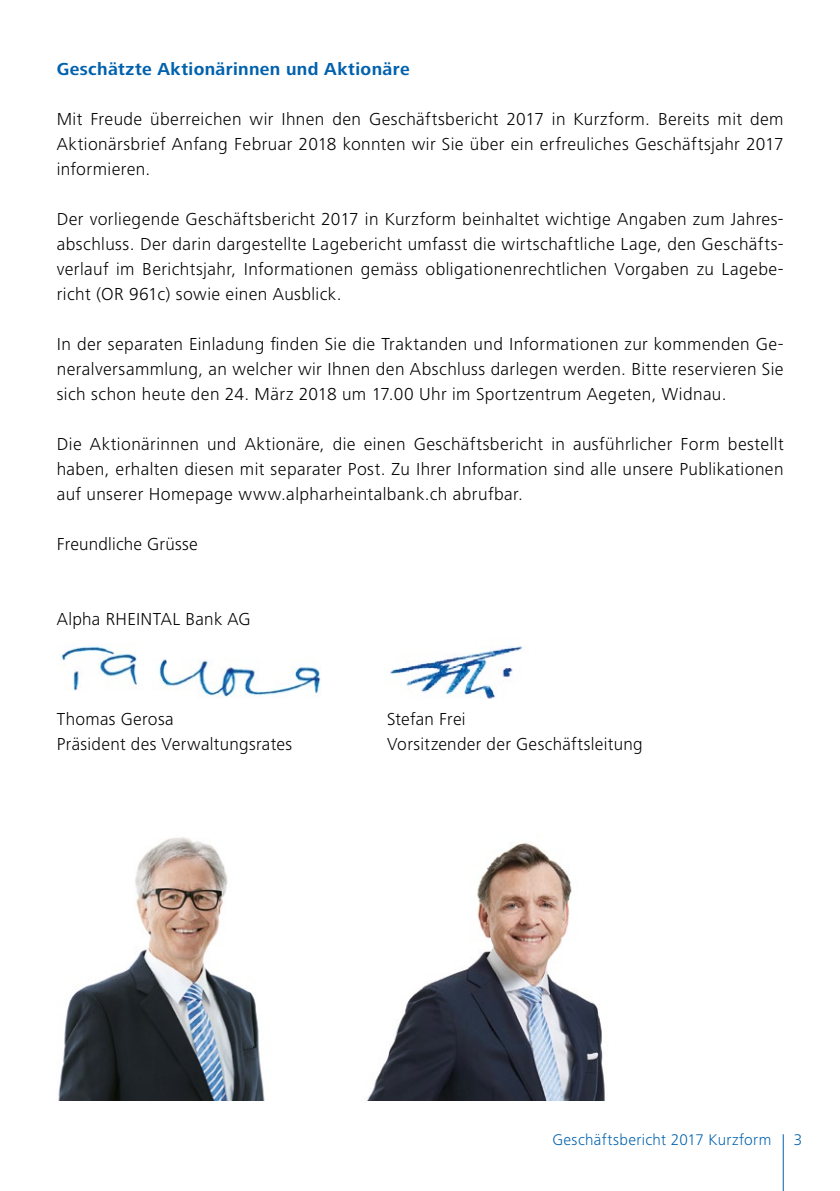
<style>
.page{position:relative;width:840px;height:1191px;background:#fff}
.page>*{position:absolute;margin:0;border:0;box-sizing:border-box;transform-origin:0 0}
.t1{font:300 18px/25px "Frutiger Next LT";letter-spacing:.02em;color:#000;text-align:justify}
.t2{font:700 18px "Frutiger Next LT";letter-spacing:.02em;color:#0061ad}
.t3{font:300 16px "Frutiger Next LT";letter-spacing:.02em;color:#0061ad}
</style>
<div class="page">
<hr style="left:782px;top:1134px;width:1px;height:57px;background:#0061ad">
<img style="left:58px;top:837px;width:207px;height:263px">
<img style="left:61px;top:646px;width:260px;height:51px">
<img style="left:390px;top:646px;width:133px;height:53px">
<img style="left:367px;top:843px;width:238px;height:257px">
<p class="t2" style="left:57px;top:59px;width:354px">Geschätzte Aktionärinnen und Aktionäre</p>
<p class="t1" style="left:57px;top:107px;width:728px">Mit Freude überreichen wir Ihnen den Geschäftsbericht 2017 in Kurzform. Bereits mit dem Aktionärsbrief Anfang Februar 2018 konnten wir Sie über ein erfreuliches Geschäftsjahr 2017 informieren.</p>
<p class="t1" style="left:57px;top:207px;width:728px">Der vorliegende Geschäftsbericht 2017 in Kurzform beinhaltet wichtige Angaben zum Jahres&shy;abschluss. Der darin dargestellte Lagebericht umfasst die wirtschaftliche Lage, den Geschäfts&shy;verlauf im Berichtsjahr, Informationen gemäss obligationenrechtlichen Vorgaben zu Lagebe&shy;richt (OR 961c) sowie einen Ausblick.</p>
<p class="t1" style="left:57px;top:332px;width:728px">In der separaten Einladung finden Sie die Traktanden und Informationen zur kommenden Ge&shy;neralversammlung, an welcher wir Ihnen den Abschluss darlegen werden. Bitte reservieren Sie sich schon heute den 24. März 2018 um 17.00 Uhr im Sportzentrum Aegeten, Widnau.</p>
<p class="t1" style="left:57px;top:432px;width:728px">Die Aktionärinnen und Aktionäre, die einen Geschäftsbericht in ausführlicher Form bestellt haben, erhalten diesen mit separater Post. Zu Ihrer Information sind alle unsere Publikationen auf unserer Homepage www.alpharheintalbank.ch abrufbar.</p>
<p class="t1" style="left:57px;top:532px;width:142px">Freundliche Grüsse</p>
<p class="t1" style="left:57px;top:607px;width:195px">Alpha RHEINTAL Bank AG</p>
<p class="t1" style="left:57px;top:707px;width:119px">Thomas Gerosa</p>
<p class="t1" style="left:387px;top:707px;width:80px">Stefan Frei</p>
<p class="t1" style="left:57px;top:732px;width:237px">Präsident des Verwaltungsrates</p>
<p class="t1" style="left:387px;top:732px;width:257px">Vorsitzender der Geschäftsleitung</p>
<p class="t3" style="left:552px;top:1130px;width:220px">Geschäftsbericht 2017 Kurzform</p>
<p class="t3" style="left:793px;top:1130px;width:10px">3</p>
</div>
